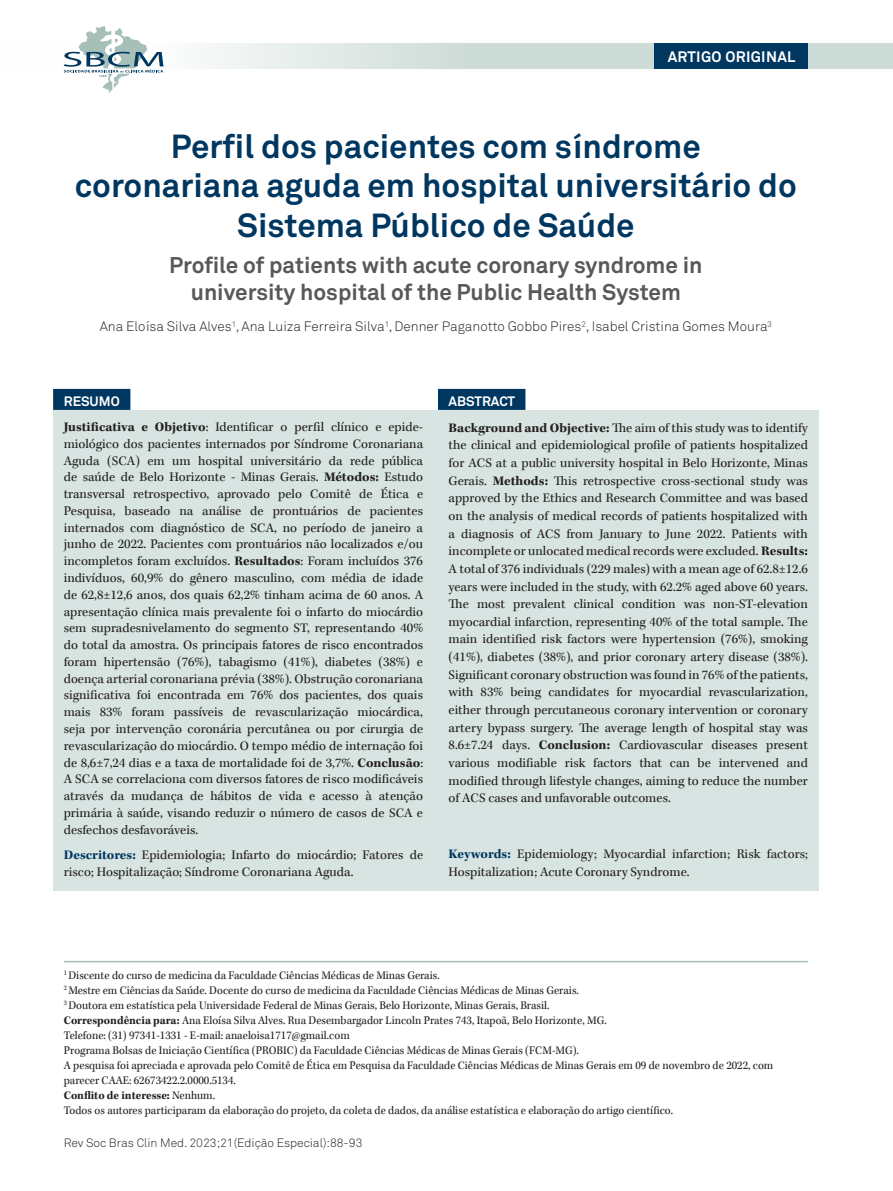
<style>
.page{position:relative;width:893px;height:1191px;background:#fff}
.page>*{position:absolute;margin:0;border:0;box-sizing:border-box;transform-origin:0 0}
.t1{font:700 33px/39.6px "Akkurat Pro";color:#003760;text-align:center}
.t2{font:700 22.5px/27px "Akkurat Pro";color:#57585a;text-align:center}
.t3{font:700 15px "Akkurat Pro";letter-spacing:.02em;color:#fff}
.t4{font:13.5px/16.8px "Kepler Std";color:#231f20;text-align:justify}
.t5{font:13.5px "Akkurat Light Pro";color:#231f20}
.t6{font:700 13.5px "Akkurat Pro";color:#fff}
.t7{font:12px/15px "Kepler Std";color:#231f20;scale:.95 1}
.t8{font:12px "Akkurat Light Pro";color:#231f20}
.s1{font-weight:700}
.s2{font-weight:700;color:#003760}
</style>
<div class="page">
<svg style="left:163px;top:43px;width:730px;height:26px;fill:#d0ddd9"></svg>
<div style="left:655px;top:43px;width:153px;height:26px;background:#003760"></div>
<svg style="left:64px;top:26px;width:99px;height:67px"></svg>
<div style="left:53px;top:410px;width:766px;height:480px;background:#d7e4e1"></div>
<hr style="left:64px;top:961px;width:744px;height:1px;background:#a6c0b9">
<div style="left:53px;top:389px;width:77px;height:21px;background:#003760"></div>
<div style="left:438px;top:389px;width:87px;height:21px;background:#003760"></div>
<p class="t3" style="left:668px;top:47px;width:129px">ARTIGO ORIGINAL</p>
<h1 class="t1" style="left:75px;top:127px;width:724px">Perfil dos pacientes com síndrome coronariana aguda em hospital universitário do<br>Sistema Público de Saúde</h1>
<h2 class="t2" style="left:169px;top:252px;width:535px">Profile of patients with acute coronary syndrome in university hospital of the Public Health System</h2>
<p class="t5" style="left:100px;top:318px;width:674px">Ana Eloísa Silva Alves<sup>1</sup>, Ana Luiza Ferreira Silva<sup>1</sup>, Denner Paganotto Gobbo Pires<sup>2</sup>, Isabel Cristina Gomes Moura<sup>3</sup></p>
<p class="t6" style="left:64px;top:392px;width:57px">RESUMO</p>
<p class="t4" style="left:64px;top:419px;width:361px"><span class="s1">Justificativa e Objetivo</span>: Identificar o perfil clínico e epide&shy;miológico dos pacientes internados por Síndrome Coronariana Aguda (SCA) em um hospital universitário da rede pública de saúde de Belo Horizonte - Minas Gerais. <span class="s1">Métodos:</span> Estudo transversal retrospectivo, aprovado pelo Comitê de Ética e Pesquisa, baseado na análise de prontuários de pacientes internados com diagnóstico de SCA, no período de janeiro a junho de 2022. Pacientes com prontuários não localizados e/ou incompletos foram excluídos. <span class="s1">Resultados</span>: Foram incluídos 376 indivíduos, 60,9% do gênero masculino, com média de idade de 62,8±12,6 anos, dos quais 62,2% tinham acima de 60 anos. A apresentação clínica mais prevalente foi o infarto do miocárdio sem supradesnivelamento do segmento ST, representando 40% do total da amostra. Os principais fatores de risco encontrados foram hipertensão (76%), tabagismo (41%), diabetes (38%) e doença arterial coronariana prévia (38%). Obstrução coronariana significativa foi encontrada em 76% dos pacientes, dos quais mais 83% foram passíveis de revascularização miocárdica, seja por intervenção coronária percutânea ou por cirurgia de revascularização do miocárdio. O tempo médio de internação foi de 8,6±7,24 dias e a taxa de mortalidade foi de 3,7%. <span class="s1">Conclusão</span>:<br>A SCA se correlaciona com diversos fatores de risco modificáveis através da mudança de hábitos de vida e acesso à atenção primária à saúde, visando reduzir o número de casos de SCA e desfechos desfavoráveis.</p>
<p class="t4" style="left:64px;top:847px;width:361px"><span class="s2">Descritores:</span> Epidemiologia; Infarto do miocárdio; Fatores de risco; Hospitalização; Síndrome Coronariana Aguda.</p>
<p class="t6" style="left:449px;top:392px;width:68px">ABSTRACT</p>
<p class="t4" style="left:449px;top:419px;width:361px;line-height:17.7px"><span class="s1">Background and Objective:</span> The aim of this study was to identify the clinical and epidemiological profile of patients hospitalized for ACS at a public university hospital in Belo Horizonte, Minas Gerais. <span class="s1">Methods:</span> This retrospective cross-sectional study was approved by the Ethics and Research Committee and was based on the analysis of medical records of patients hospitalized with a diagnosis of ACS from January to June 2022. Patients with incomplete or unlocated medical records were excluded. <span class="s1">Results:<br></span>A total of 376 individuals (229 males) with a mean age of 62.8±12.6 years were included in the study, with 62.2% aged above 60 years.<br>The most prevalent clinical condition was non-ST-elevation myocardial infarction, representing 40% of the total sample. The main identified risk factors were hypertension (76%), smoking (41%), diabetes (38%), and prior coronary artery disease (38%).<br>Significant coronary obstruction was found in 76% of the patients, with 83% being candidates for myocardial revascularization, either through percutaneous coronary intervention or coronary artery bypass surgery. The average length of hospital stay was 8.6±7.24 days. <span class="s1">Conclusion:</span> Cardiovascular diseases present various modifiable risk factors that can be intervened and modified through lifestyle changes, aiming to reduce the number of ACS cases and unfavorable outcomes.</p>
<p class="t4" style="left:449px;top:845px;width:361px;line-height:17.7px"><span class="s2">Keywords:</span> Epidemiology; Myocardial infarction; Risk factors;<br>Hospitalization; Acute Coronary Syndrome.</p>
<p class="t7" style="left:64px;top:968px;width:748px"><sup>1</sup> Discente do curso de medicina da Faculdade Ciências Médicas de Minas Gerais.<br><sup>2</sup> Mestre em Ciências da Saúde. Docente do curso de medicina da Faculdade Ciências Médicas de Minas Gerais.<br><sup>3</sup> Doutora em estatística pela Universidade Federal de Minas Gerais, Belo Horizonte, Minas Gerais, Brasil.<br><span class="s1">Correspondência para:</span> Ana Eloísa Silva Alves. Rua Desembargador Lincoln Prates 743, Itapoã, Belo Horizonte, MG.<br>Telefone: (31) 97341-1331 - E-mail: anaeloisa1717@gmail.com<br>Programa Bolsas de Iniciação Científica (PROBIC) da Faculdade Ciências Médicas de Minas Gerais (FCM-MG).<br>A pesquisa foi apreciada e aprovada pelo Comitê de Ética em Pesquisa da Faculdade Ciências Médicas de Minas Gerais em 09 de novembro de 2022, com parecer CAAE: 62673422.2.0000.5134.<br><span class="s1">Conflito de interesse:</span> Nenhum.<br>Todos os autores participaram da elaboração do projeto, da coleta de dados, da análise estatística e elaboração do artigo científico.</p>
<p class="t8" style="left:64px;top:1135px;width:300px">Rev Soc Bras Clin Med. 2023;21(Edição Especial):88-93</p>
</div>
